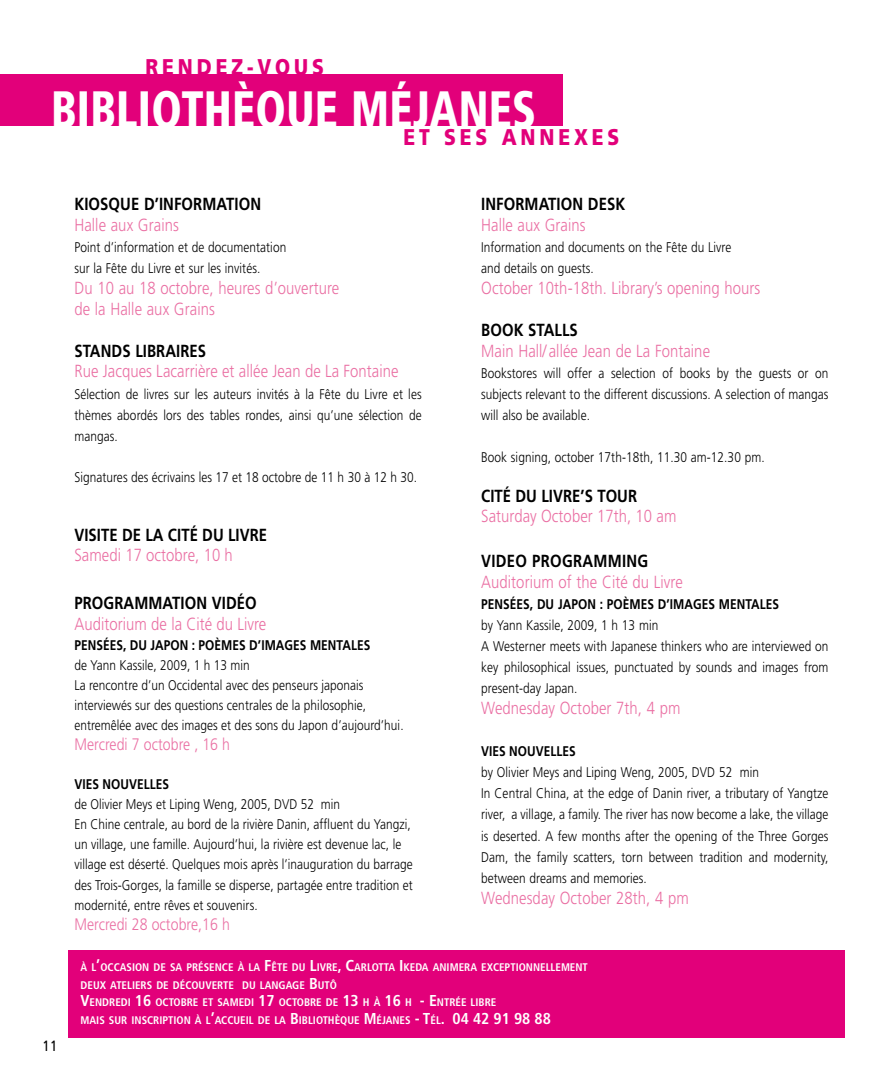
<style>
.page{position:relative;width:893px;height:1092px;background:#fff}
.page>*{position:absolute;margin:0;border:0;box-sizing:border-box;transform-origin:0 0}
.t1{font:900 condensed 52.5px "Frutiger";letter-spacing:.005em;color:#fff;scale:.85 1}
.t2{font:900 22.75px "Frutiger";letter-spacing:.2em;color:#e2007a;scale:.85 1}
.t3{font:300 17.5px/21px "Frutiger";letter-spacing:.005em;color:#ea6fa3;scale:.85 1}
.t4{font:700 17.5px "Frutiger";letter-spacing:.005em;color:#000;scale:.85 1}
.t5{font:300 16.62px "Frutiger";letter-spacing:.005em;color:#ea6fa3;scale:.85 1}
.t6{font:14.88px "Frutiger";color:#000;scale:.85 1}
.t7{font:300 14px/21px "Frutiger";letter-spacing:.005em;color:#000;scale:.85 1}
.t8{font:700 14px "Frutiger";letter-spacing:.005em;color:#000;scale:.85 1}
.t9{font:700 condensed 11.03px/17.5px "Frutiger";color:#fff}
.s1{font-size:15.75px}
</style>
<div class="page">
<div style="left:0;top:74px;width:562px;height:52px;background:#e2007a"></div>
<div style="left:68px;top:949px;width:777px;height:88px;background:#e2007a"></div>
<h2 class="t2" style="left:145px;top:53px;width:211px">RENDEZ-VOUS</h2>
<h1 class="t1" style="left:51px;top:78px;width:572px">BIBLIOTHÈQUE MÉJANES</h1>
<h2 class="t2" style="left:404px;top:123px;width:255px">ET SES ANNEXES</h2>
<p class="t4" style="left:74px;top:194px;width:221px">KIOSQUE D’INFORMATION</p>
<p class="t3" style="left:74px;top:215px;width:124px">Halle aux Grains</p>
<p class="t7" style="left:74px;top:237px;width:251px">Point d’information et de documentation sur la Fête du Livre et sur les invités.</p>
<p class="t3" style="left:74px;top:278px;width:313px">Du 10 au 18 octobre, heures d’ouverture de la Halle aux Grains</p>
<p class="t4" style="left:74px;top:341px;width:157px">STANDS LIBRAIRES</p>
<p class="t3" style="left:74px;top:361px;width:383px">Rue Jacques Lacarrière et allée Jean de La Fontaine</p>
<p class="t7" style="left:74px;top:384px;width:410px;text-align:justify">Sélection de livres sur les auteurs invités à la Fête du Livre et les thèmes abordés lors des tables rondes, ainsi qu’une sélection de mangas.</p>
<p class="t7" style="left:74px;top:467px;width:405px">Signatures des écrivains les 17 et 18 octobre de 11 h 30 à 12 h 30.</p>
<p class="t4" style="left:74px;top:524px;width:228px">VISITE DE LA CITÉ DU LIVRE</p>
<p class="t3" style="left:74px;top:545px;width:188px">Samedi 17 octobre, 10 h</p>
<p class="t4" style="left:74px;top:593px;width:216px">PROGRAMMATION VIDÉO</p>
<p class="t3" style="left:74px;top:613px;width:227px">Auditorium de la Cité du Livre</p>
<p class="t8" style="left:74px;top:636px;width:350px">PENSÉES, DU JAPON : POÈMES D’IMAGES MENTALES</p>
<p class="t7" style="left:74px;top:655px;width:389px;line-height:20.1px">de Yann Kassile, 2009, 1 h 13 min<br>La rencontre d’un Occidental avec des penseurs japonais interviewés sur des questions centrales de la philosophie, entremêlée avec des images et des sons du Japon d’aujourd’hui.</p>
<p class="t5" style="left:74px;top:735px;width:185px">Mercredi 7 octobre , 16 h</p>
<p class="t8" style="left:74px;top:775px;width:113px">VIES NOUVELLES</p>
<p class="t7" style="left:74px;top:794px;width:400px;line-height:20.1px">de Olivier Meys et Liping Weng, 2005, DVD 52 min<br>En Chine centrale, au bord de la rivière Danin, affluent du Yangzi, un village, une famille. Aujourd’hui, la rivière est devenue lac, le village est déserté. Quelques mois après l’inauguration du barrage des Trois-Gorges, la famille se disperse, partagée entre tradition et modernité, entre rêves et souvenirs.</p>
<p class="t5" style="left:74px;top:914px;width:185px">Mercredi 28 octobre,16 h</p>
<p class="t4" style="left:481px;top:194px;width:171px">INFORMATION DESK</p>
<p class="t3" style="left:481px;top:215px;width:124px">Halle aux Grains</p>
<p class="t7" style="left:481px;top:237px;width:296px">Information and documents on the Fête du Livre and details on guests.</p>
<p class="t3" style="left:481px;top:278px;width:330px">October 10th-18th. Library’s opening hours</p>
<p class="t4" style="left:481px;top:320px;width:115px">BOOK STALLS</p>
<p class="t3" style="left:481px;top:341px;width:271px">Main Hall/ allée Jean de La Fontaine</p>
<p class="t7" style="left:481px;top:363px;width:410px;text-align:justify">Bookstores will offer a selection of books by the guests or on subjects relevant to the different discussions. A selection of mangas will also be available.</p>
<p class="t7" style="left:481px;top:447px;width:335px">Book signing, october 17th-18th, 11.30 am-12.30 pm.</p>
<p class="t4" style="left:481px;top:485px;width:185px">CITÉ DU LIVRE’S TOUR</p>
<p class="t3" style="left:481px;top:505px;width:231px">Saturday October 17th, 10 am</p>
<p class="t4" style="left:481px;top:551px;width:198px">VIDEO PROGRAMMING</p>
<p class="t3" style="left:481px;top:572px;width:239px">Auditorium of the Cité du Livre</p>
<p class="t8" style="left:481px;top:596px;width:352px">PENSÉES, DU JAPON : POÈMES D’IMAGES MENTALES</p>
<p class="t7" style="left:481px;top:615px;width:410px">by Yann Kassile, 2009, 1 h 13 min<br>A Westerner meets with Japanese thinkers who are interviewed on key philosophical issues, punctuated by sounds and images from present-day Japan.</p>
<p class="t3" style="left:481px;top:698px;width:236px">Wednesday October 7th, 4 pm</p>
<p class="t8" style="left:481px;top:742px;width:113px">VIES NOUVELLES</p>
<p class="t7" style="left:481px;top:762px;width:410px">by Olivier Meys and Liping Weng, 2005, DVD 52 min<br>In Central China, at the edge of Danin river, a tributary of Yangtze river, a village, a family. The river has now become a lake, the village is deserted. A few months after the opening of the Three Gorges Dam, the family scatters, torn between tradition and modernity, between dreams and memories.</p>
<p class="t3" style="left:481px;top:887px;width:246px">Wednesday October 28th, 4 pm</p>
<p class="t6" style="left:43px;top:1036px;width:18px">11</p>
<p class="t9" style="left:81px;top:958px;width:509px">À L<span class="s1">’</span>OCCASION DE SA PRÉSENCE À LA <span class="s1">F</span>ÊTE DU <span class="s1">L</span>IVRE<span class="s1">, C</span>ARLOTTA <span class="s1">I</span> KEDA ANIMERA EXCEPTIONNELLEMENT DEUX ATELIERS DE DÉCOUVERTE DU LANGAGE <span class="s1">B</span>UTÔ<br><span class="s1">V</span>ENDREDI <span class="s1">16</span> OCTOBRE ET SAMEDI <span class="s1">17</span> OCTOBRE DE <span class="s1">13</span> H À <span class="s1">16</span> H <span class="s1">- E</span>NTRÉE LIBRE<br>MAIS SUR INSCRIPTION À L<span class="s1">’</span>ACCUEIL DE LA <span class="s1">B</span>IBLIOTHÈQUE <span class="s1">M</span> ÉJANES <span class="s1">- T</span>ÉL<span class="s1">. 04 42 91 98 88</span></p>
</div>
